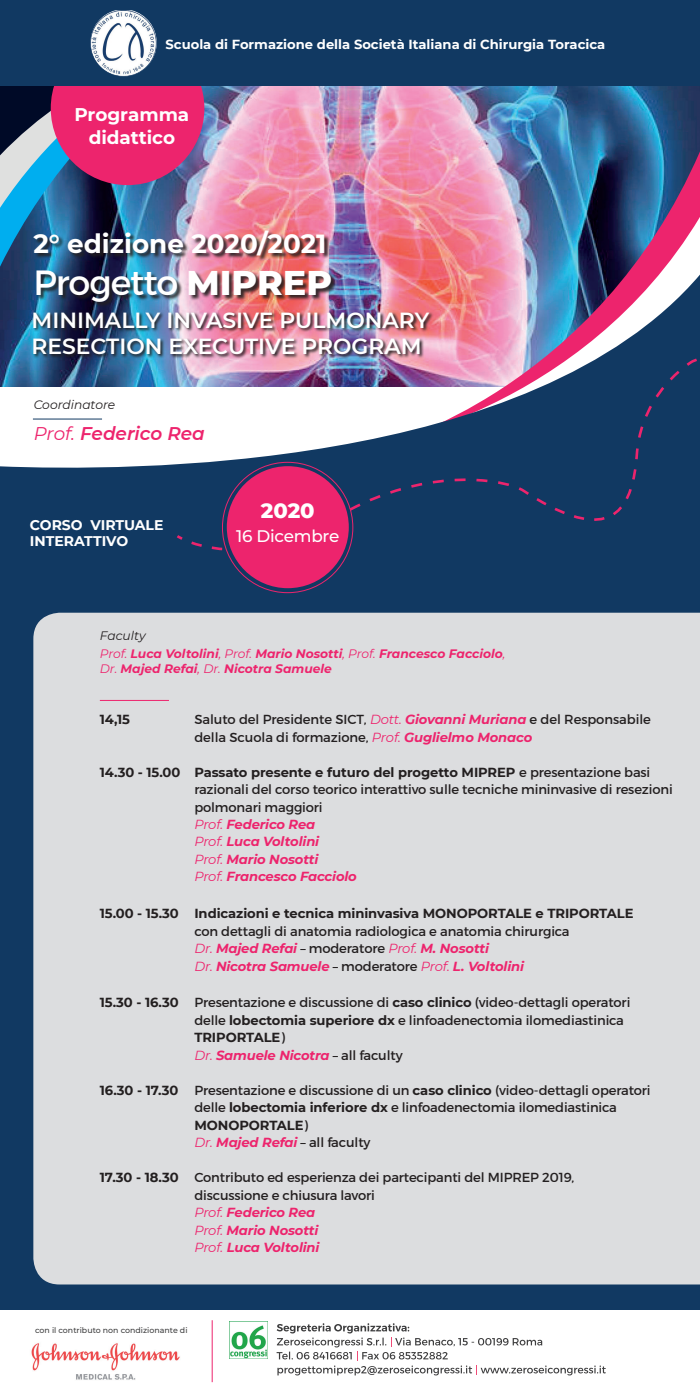
<style>
.page{position:relative;width:700px;height:1400px;background:#fff}
.page>*{position:absolute;margin:0;border:0;box-sizing:border-box;transform-origin:0 0}
.t1{font:35px "Montserrat";letter-spacing:-.03em;color:#fff}
.t2{font:700 26.25px "Montserrat";color:#fff}
.t3{font:600 21.88px/26.2px "Montserrat";color:#fff}
.t4{font:800 21px "Montserrat";color:#fff}
.t5{font:700 18.38px/23.2px "Montserrat";color:#fff;text-align:center}
.t6{font:italic 600 18.38px "Montserrat";color:#ed246d}
.t7{font:500 16.8px "Montserrat";letter-spacing:-.015em;color:#fff}
.t8{font:700 14px/16.8px "Montserrat";color:#fff}
.t9{font:13.12px/17.5px "Montserrat";letter-spacing:-.01em;color:#231f20}
.t10{font:700 13.12px "Montserrat";letter-spacing:-.005em;color:#231f20}
.t11{font:700 13.12px "Montserrat";color:#fff}
.t12{font:italic 700 12.25px/18.2px "Montserrat";color:#ed246d}
.t13{font:italic 12.25px "Montserrat";color:#231f20}
.t14{font:500 7.88px "Montserrat";color:#3e3e3f}
.s1{font-weight:800}
.s2{font-weight:400}
.s3{font-weight:400;color:#231f20}
.s4{font-style:italic;color:#ed246d}
.s5{font-weight:700;font-style:italic;color:#ed246d}
.s6{font-weight:700}
</style>
<div class="page">
<svg style="left:369px;top:267px;width:331px;height:8px"></svg>
<img style="left:0;top:275px;width:700px;height:196px">
<svg style="left:0;top:267px;width:175px;height:61px"></svg>
<img style="left:0;top:86px;width:700px;height:181px">
<div style="left:0;top:471px;width:700px;height:839px;background:#113962"></div>
<div style="left:33px;top:613px;width:667px;height:672px;background:#dcdddf"></div>
<hr style="left:100px;top:700px;width:69px;height:1px;background:#ed246d">
<hr style="left:33px;top:419px;width:69px;height:1px;background:#113962">
<svg style="left:191px;top:542px;width:45px;height:17px"></svg>
<svg style="left:175px;top:302px;width:525px;height:240px"></svg>
<div style="left:227px;top:466px;width:122px;height:122px;background:#ed246d;border-radius:50%"></div>
<img style="left:230px;top:1321px;width:37px;height:37px">
<svg style="left:277px;top:1323px;width:329px;height:52px"></svg>
<hr style="left:212px;top:1320px;width:1px;height:62px;background:#ed246d">
<img style="left:31px;top:1343px;width:149px;height:37px">
<img style="left:32px;top:311px;width:402px;height:48px">
<div style="left:34px;top:231px;width:303px;height:77px;background:#231f20;opacity:.9"></div>
<div style="left:51px;top:31px;width:153px;height:154px;background:#ed246d;border-radius:50%"></div>
<div style="left:0;top:0;width:700px;height:86px;background:#113962"></div>
<img style="left:90px;top:10px;width:67px;height:66px">
<p class="t11" style="left:166px;top:35px;width:441px">Scuola di Formazione della Società Italiana di Chirurgia Toracica</p>
<h3 class="t5" style="left:74px;top:102px;width:116px">Programma didattico</h3>
<h2 class="t2" style="left:33px;top:225px;width:295px">2° edizione 2020/2021</h2>
<h1 class="t1" style="left:33px;top:261px;width:300px">Progetto <span class="s1">MIPREP</span></h1>
<h3 class="t3" style="left:32px;top:306px;width:399px">MINIMALLY INVASIVE PULMONARY<br>RESECTION EXECUTIVE PROGRAM</h3>
<p class="t13" style="left:34px;top:396px;width:83px">Coordinatore</p>
<h3 class="t6" style="left:34px;top:420px;width:173px"><span class="s2">Prof.</span> Federico Rea</h3>
<p class="t8" style="left:30px;top:516px;width:135px">CORSO VIRTUALE<br>INTERATTIVO</p>
<h3 class="t4" style="left:261px;top:495px;width:55px">2020</h3>
<p class="t7" style="left:236px;top:524px;width:105px">16 Dicembre</p>
<p class="t12" style="left:100px;top:626px;width:407px"><span class="s3">Faculty<br></span><span class="s2">Prof.</span> Luca Voltolini<span class="s2">, Prof.</span> Mario Nosotti<span class="s2">, Prof.</span> Francesco Facciolo<span class="s2">,</span></p>
<p class="t12" style="left:100px;top:659px;width:234px"><span class="s2">Dr.</span> Majed Refai<span class="s2">, Dr.</span> Nicotra Samuele</p>
<p class="t10" style="left:100px;top:710px;width:32px">14,15</p>
<p class="t9" style="left:194px;top:711px;width:458px">Saluto del Presidente SICT, <span class="s4">Dott.</span> <span class="s5">Giovanni Muriana</span> e del Responsabile della Scuola di formazione, <span class="s4">Prof.</span> <span class="s5">Guglielmo Monaco</span></p>
<p class="t9" style="left:194px;top:763px;width:480px;text-indent:-94px"><span class="s6">14.30 - 15.00 Passato presente e futuro del progetto MIPREP</span> e presentazione basi razionali del corso teorico interattivo sulle tecniche mininvasive di resezioni polmonari maggiori<br><span class="s4">Prof.</span> <span class="s5">Federico Rea<br></span><span class="s4">Prof.</span> <span class="s5">Luca Voltolini<br></span><span class="s4">Prof.</span> <span class="s5">Mario Nosotti<br></span><span class="s4">Prof.</span> <span class="s5">Francesco Facciolo</span></p>
<p class="t10" style="left:100px;top:904px;width:535px">15.00 - 15.30 Indicazioni e tecnica mininvasiva MONOPORTALE e TRIPORTALE</p>
<p class="t9" style="left:194px;top:922px;width:377px">con dettagli di anatomia radiologica e anatomia chirurgica<br><span class="s4">Dr.</span> <span class="s5">Majed Refai</span> – moderatore <span class="s4">Prof.</span> <span class="s5">M. Nosotti<br></span><span class="s4">Dr.</span> <span class="s5">Nicotra Samuele</span> – moderatore <span class="s4">Prof.</span> <span class="s5">L. Voltolini</span></p>
<p class="t9" style="left:194px;top:994px;width:438px;text-indent:-94px"><span class="s6">15.30 - 16.30</span> Presentazione e discussione di <span class="s6">caso clinico</span> (video-dettagli operatori delle <span class="s6">lobectomia superiore dx</span> e linfoadenectomia ilomediastinica <span class="s6">TRIPORTALE</span>)<br><span class="s4">Dr.</span> <span class="s5">Samuele Nicotra</span> – all faculty</p>
<p class="t9" style="left:194px;top:1082px;width:458px;text-indent:-94px"><span class="s6">16.30 - 17.30</span> Presentazione e discussione di un <span class="s6">caso clinico</span> (video-dettagli operatori delle <span class="s6">lobectomia inferiore dx</span> e linfoadenectomia ilomediastinica <span class="s6">MONOPORTALE</span>)<br><span class="s4">Dr.</span> <span class="s5">Majed Refai</span> – all faculty</p>
<p class="t9" style="left:194px;top:1169px;width:382px;text-indent:-94px"><span class="s6">17.30 - 18.30</span> Contributo ed esperienza dei partecipanti del MIPREP 2019, discussione e chiusura lavori<br><span class="s4">Prof.</span> <span class="s5">Federico Rea<br></span><span class="s4">Prof.</span> <span class="s5">Mario Nosotti<br></span><span class="s4">Prof.</span> <span class="s5">Luca Voltolini</span></p>
<p class="t14" style="left:35px;top:1325px;width:154px">con il contributo non condizionante di</p>
</div>
